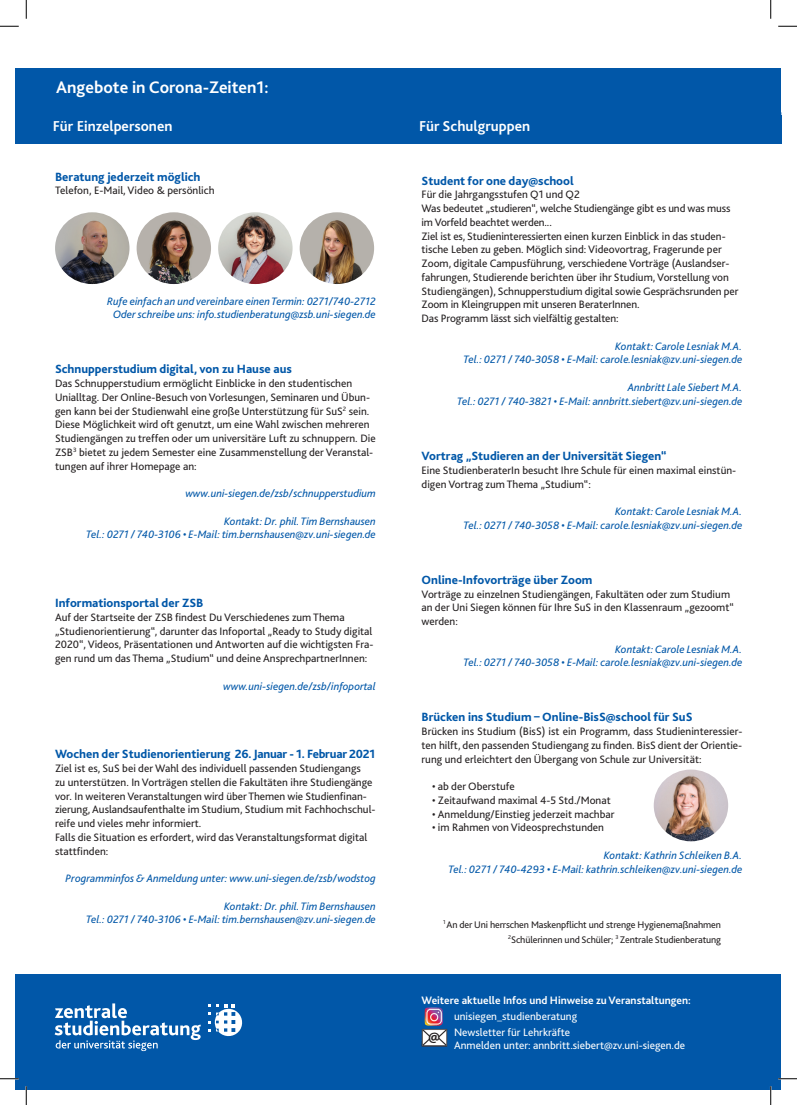
<style>
.page{position:relative;width:797px;height:1105px;background:#fff}
.page>*{position:absolute;margin:0;border:0;box-sizing:border-box;transform-origin:0 0}
.t1{font:700 17.5px "Bliss 2";color:#fff}
.t2{font:700 15px "Bliss 2";color:#fff}
.t3{font:800 14.75px "Bliss 2";color:#231f20}
.t4{font:800 12.5px "Bliss 2";color:#0157a8}
.t5{font:11.25px/13.8px "Bliss 2";color:#231f20}
.t6{font:italic 11.25px/13.8px "Bliss 2";color:#0157a8;text-align:right}
.t7{font:11.25px/16.2px "Bliss 2";color:#fff}
.t8{font:700 11.25px "Bliss 2";color:#fff}
.t9{font:10px/15px "Bliss 2";letter-spacing:-.01em;color:#231f20;text-align:right}
</style>
<div class="page">
<div style="left:16px;top:974px;width:765px;height:115px;background:#0157a8"></div>
<div style="left:16px;top:69px;width:765px;height:46px;background:#0157a8"></div>
<svg style="left:208px;top:1004px;width:34px;height:33px"></svg>
<svg style="left:55px;top:1003px;width:146px;height:48px"></svg>
<img style="left:137px;top:212px;width:74px;height:72px">
<img style="left:300px;top:212px;width:74px;height:72px">
<img style="left:55px;top:212px;width:74px;height:72px">
<img style="left:218px;top:212px;width:74px;height:72px">
<img style="left:653px;top:769px;width:75px;height:72px">
<div style="left:16px;top:115px;width:765px;height:28px;background:#0157a8"></div>
<img style="left:426px;top:1007px;width:17px;height:19px">
<img style="left:425px;top:1008px;width:17px;height:17px">
<img style="left:421px;top:1029px;width:27px;height:12px">
<img style="left:421px;top:1041px;width:27px;height:6px">
<img style="left:422px;top:1029px;width:24px;height:17px">
<div style="left:430px;top:1033px;width:9px;height:9px;background:#fff;border-radius:50%"></div>
<svg style="left:0;top:25px;width:19px;height:2px"></svg>
<svg style="left:778px;top:25px;width:19px;height:2px"></svg>
<svg style="left:0;top:1078px;width:19px;height:1px"></svg>
<svg style="left:778px;top:1078px;width:19px;height:1px"></svg>
<svg style="left:25px;top:0;width:2px;height:19px"></svg>
<svg style="left:25px;top:1086px;width:2px;height:19px"></svg>
<svg style="left:770px;top:0;width:1px;height:19px"></svg>
<svg style="left:770px;top:1086px;width:1px;height:19px"></svg>
<h1 class="t1" style="left:56px;top:76px;width:214px">Angebote in Corona-Zeiten1:</h1>
<h2 class="t2" style="left:53px;top:116px;width:121px">Für Einzelpersonen</h2>
<h2 class="t2" style="left:419px;top:116px;width:113px">Für Schulgruppen</h2>
<p class="t4" style="left:55px;top:169px;width:147px">Beratung jederzeit möglich</p>
<p class="t5" style="left:55px;top:184px;width:161px">Telefon, E-Mail, Video &amp; persönlich</p>
<p class="t6" style="left:107px;top:294px;width:270px;text-align:center">Rufe einfach an und vereinbare einen Termin: 0271/740-2712<br>Oder schreibe uns: info.studienberatung@zsb.uni-siegen.de</p>
<p class="t4" style="left:55px;top:361px;width:238px">Schnupperstudium digital, von zu Hause aus</p>
<p class="t5" style="left:55px;top:376px;width:322px">Das Schnupperstudium ermöglicht Einblicke in den studentischen Unialltag. Der Online-Besuch von Vorlesungen, Seminaren und Übun&shy;gen kann bei der Studienwahl eine große Unterstützung für SuS<sup>2</sup> sein.<br>Diese Möglichkeit wird oft genutzt, um eine Wahl zwischen mehreren Studiengängen zu treffen oder um universitäre Luft zu schnuppern. Die ZSB<sup>3</sup> bietet zu jedem Semester eine Zusammenstellung der Veranstal&shy;tungen auf ihrer Homepage an:</p>
<p class="t6" style="left:185px;top:486px;width:192px">www.uni-siegen.de/zsb/schnupperstudium</p>
<p class="t6" style="left:86px;top:514px;width:291px">Kontakt: Dr. phil. Tim Bernshausen<br>Tel.: 0271 / 740-3106 • E-Mail: tim.bernshausen@zv.uni-siegen.de</p>
<p class="t4" style="left:55px;top:595px;width:150px">Informationsportal der ZSB</p>
<p class="t5" style="left:55px;top:610px;width:320px">Auf der Startseite der ZSB findest Du Verschiedenes zum Thema „Studienorientierung“, darunter das Infoportal „Ready to Study digital 2020“, Videos, Präsentationen und Antworten auf die wichtigsten Fra&shy;gen rund um das Thema „Studium“ und deine AnsprechpartnerInnen:</p>
<p class="t6" style="left:223px;top:679px;width:154px">www.uni-siegen.de/zsb/infoportal</p>
<p class="t4" style="left:55px;top:746px;width:321px">Wochen der Studienorientierung 26. Januar - 1. Februar 2021</p>
<p class="t5" style="left:55px;top:761px;width:322px">Ziel ist es, SuS bei der Wahl des individuell passenden Studiengangs<br>zu unterstützen. In Vorträgen stellen die Fakultäten ihre Studiengänge vor. In weiteren Veranstaltungen wird über Themen wie Studienfinan&shy;zierung, Auslandsaufenthalte im Studium, Studium mit Fachhochschul&shy;reife und vieles mehr informiert.<br>Falls die Situation es erfordert, wird das Veranstaltungsformat digital stattfinden:</p>
<p class="t6" style="left:65px;top:871px;width:312px">Programminfos &amp; Anmeldung unter: www.uni-siegen.de/zsb/wodstog</p>
<p class="t6" style="left:86px;top:899px;width:291px">Kontakt: Dr. phil. Tim Bernshausen<br>Tel.: 0271 / 740-3106 • E-Mail: tim.bernshausen@zv.uni-siegen.de</p>
<p class="t4" style="left:421px;top:173px;width:154px">Student for one day@school</p>
<p class="t5" style="left:421px;top:187px;width:318px">Für die Jahrgangsstufen Q1 und Q2<br>Was bedeutet „studieren“, welche Studiengänge gibt es und was muss im Vorfeld beachtet werden...<br>Ziel ist es, Studieninteressierten einen kurzen Einblick in das studen&shy;tische Leben zu geben. Möglich sind: Videovortrag, Fragerunde per Zoom, digitale Campusführung, verschiedene Vorträge (Auslandser&shy;fahrungen, Studierende berichten über ihr Studium, Vorstellung von Studiengängen), Schnupperstudium digital sowie Gesprächsrunden per Zoom in Kleingruppen mit unseren BeraterInnen.<br>Das Programm lässt sich vielfältig gestalten:</p>
<p class="t6" style="left:463px;top:339px;width:280px">Kontakt: Carole Lesniak M.A.<br>Tel.: 0271 / 740-3058 • E-Mail: carole.lesniak@zv.uni-siegen.de</p>
<p class="t6" style="left:457px;top:380px;width:287px">Annbritt Lale Siebert M.A.<br>Tel.: 0271 / 740-3821 • E-Mail: annbritt.siebert@zv.uni-siegen.de</p>
<p class="t4" style="left:421px;top:448px;width:246px">Vortrag „Studieren an der Universität Siegen“</p>
<p class="t5" style="left:421px;top:463px;width:316px">Eine StudienberaterIn besucht Ihre Schule für einen maximal einstün&shy;digen Vortrag zum Thema „Studium“:</p>
<p class="t6" style="left:463px;top:504px;width:280px">Kontakt: Carole Lesniak M.A.<br>Tel.: 0271 / 740-3058 • E-Mail: carole.lesniak@zv.uni-siegen.de</p>
<p class="t4" style="left:421px;top:572px;width:172px">Online-Infovorträge über Zoom</p>
<p class="t5" style="left:421px;top:587px;width:314px">Vorträge zu einzelnen Studiengängen, Fakultäten oder zum Studium an der Uni Siegen können für Ihre SuS in den Klassenraum „gezoomt“ werden:</p>
<p class="t6" style="left:463px;top:642px;width:280px">Kontakt: Carole Lesniak M.A.<br>Tel.: 0271 / 740-3058 • E-Mail: carole.lesniak@zv.uni-siegen.de</p>
<p class="t4" style="left:421px;top:709px;width:272px">Brücken ins Studium – Online-BisS@school für SuS</p>
<p class="t5" style="left:421px;top:724px;width:322px;text-align:justify">Brücken ins Studium (BisS) ist ein Programm, dass Studieninteressier&shy;ten hilft, den passenden Studiengang zu finden. BisS dient der Orientie&shy;rung und erleichtert den Übergang von Schule zur Universität:</p>
<p class="t5" style="left:432px;top:779px;width:84px">• ab der Oberstufe</p>
<p class="t5" style="left:432px;top:793px;width:180px">• Zeitaufwand maximal 4-5 Std./Monat</p>
<p class="t5" style="left:432px;top:807px;width:184px">• Anmeldung/Einstieg jederzeit machbar</p>
<p class="t5" style="left:432px;top:820px;width:173px">• im Rahmen von Videosprechstunden</p>
<p class="t6" style="left:448px;top:848px;width:295px">Kontakt: Kathrin Schleiken B.A.<br>Tel.: 0271 / 740-4293 • E-Mail: kathrin.schleiken@zv.uni-siegen.de</p>
<p class="t9" style="left:443px;top:916px;width:279px"><sup>1</sup> An der Uni herrschen Maskenpflicht und strenge Hygienemaßnahmen<br><sup>2</sup>Schülerinnen und Schüler; <sup>3</sup> Zentrale Studienberatung</p>
<p class="t8" style="left:421px;top:993px;width:271px">Weitere aktuelle Infos und Hinweise zu Veranstaltungen:</p>
<p class="t7" style="left:454px;top:1008px;width:125px">unisiegen_studienberatung<br>Newsletter für Lehrkräfte</p>
<p class="t7" style="left:454px;top:1037px;width:233px">Anmelden unter: annbritt.siebert@zv.uni-siegen.de</p>
<h3 class="t3" style="left:428px;top:1027px;width:13px">@</h3>
</div>
